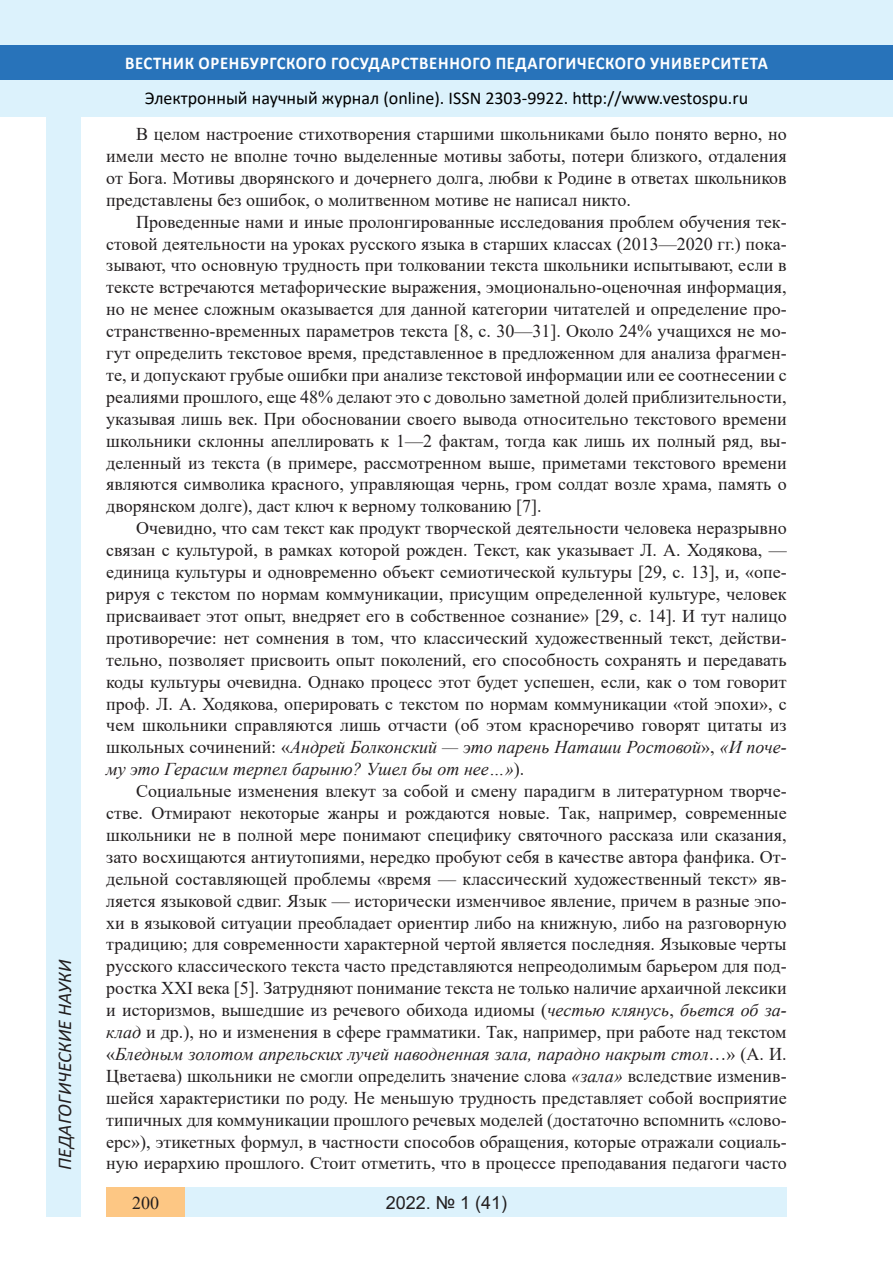
<style>
.page{position:relative;width:893px;height:1263px;background:#fff}
.page>*{position:absolute;margin:0;border:0;box-sizing:border-box;transform-origin:0 0}
.t1{font:italic 19.5px "Calibri";color:#231f20}
.Стиль2{font:18px/21.9px "Times New Roman";color:#231f20;text-align:justify}
.t2{font:18px "Calibri";color:#000}
.t3{font:700 18px "Calibri";letter-spacing:.04em;color:#fff;scale:.93 1}
.t4{font:18px "Arial";color:#231f20}
.t5{font:700 18px "Book Antiqua";color:#231f20}
.s1{font-style:italic}
</style>
<div class="page">
<div style="left:0;top:0;width:893px;height:116px;background:#dcf2fc"></div>
<div style="left:0;top:45px;width:893px;height:34px;background:#2873ba"></div>
<div style="left:106px;top:1188px;width:681px;height:29px;background:#dcf2fc"></div>
<div style="left:106px;top:1188px;width:79px;height:29px;background:#fdc784"></div>
<div style="left:47px;top:116px;width:34px;height:1101px;background:#dcf2fc"></div>
<p class="t1" style="left:51px;top:1179px;width:279px;rotate:-90deg">03.00.00 Б ОЛОГИЧЕСКИЕ НАУКИ</p>
<p class="t1" style="left:51px;top:1170px;width:211px;rotate:-90deg">ПЕДАГОГИЧЕСКИЕ НАУКИ</p>
<p class="t3" style="left:125px;top:50px;width:693px">ВЕСТНИК ОРЕНБУРГСКОГО ГОСУДАРСТВЕННОГО ПЕДАГОГИЧЕСКОГО УНИВЕРСИТЕТА</p>
<p class="t2" style="left:145px;top:85px;width:605px">Электронный научный журнал (online). ISSN 2303-9922. http://www.vestospu.ru</p>
<p class="t2" style="left:388px;top:85px;width:13px">O</p>
<p class="t2" style="left:583px;top:85px;width:13px">t</p>
<p class="Стиль2" style="left:106px;top:122px;width:682px;text-indent:30px">В целом настроение стихотворения старшими школьниками было понято верно, но имели место не вполне точно выделенные мотивы заботы, потери близкого, отдаления от Бога. Мотивы дворянского и дочернего долга, любви к Родине в ответах школьников представлены без ошибок, о молитвенном мотиве не написал никто.</p>
<p class="Стиль2" style="left:106px;top:210px;width:682px;text-indent:30px">Проведенные нами и иные пролонгированные исследования проблем обучения тек&shy;стовой деятельности на уроках русского языка в старших классах (2013—2020 гг.) пока&shy;зывают, что основную трудность при толковании текста школьники испытывают, если в тексте встречаются метафорические выражения, эмоционально-оценочная информация, но не менее сложным оказывается для данной категории читателей и определение про&shy;странственно-временных параметров текста [8, с. 30—31]. Около 24% учащихся не мо&shy;гут определить текстовое время, представленное в предложенном для анализа фрагмен&shy;те, и допускают грубые ошибки при анализе текстовой информации или ее соотнесении с реалиями прошлого, еще 48% делают это с довольно заметной долей приблизительности, указывая лишь век. При обосновании своего вывода относительно текстового времени школьники склонны апеллировать к 1—2 фактам, тогда как лишь их полный ряд, вы&shy;деленный из текста (в примере, рассмотренном выше, приметами текстового времени являются символика красного, управляющая чернь, гром солдат возле храма, память о дворянском долге), даст ключ к верному толкованию [7].</p>
<p class="Стиль2" style="left:106px;top:517px;width:682px;text-indent:30px">Очевидно, что сам текст как продукт творческой деятельности человека неразрывно связан с культурой, в рамках которой рожден. Текст, как указывает Л. А. Ходякова, — единица культуры и одновременно объект семиотической культуры [29, с. 13], и, «опе&shy;рируя с текстом по нормам коммуникации, присущим определенной культуре, человек присваивает этот опыт, внедряет его в собственное сознание» [29, с. 14]. И тут налицо противоречие: нет сомнения в том, что классический художественный текст, действи&shy;тельно, позволяет присвоить опыт поколений, его способность сохранять и передавать коды культуры очевидна. Однако процесс этот будет успешен, если, как о том говорит проф. Л. А. Ходякова, оперировать с текстом по нормам коммуникации «той эпохи», с чем школьники справляются лишь отчасти (об этом красноречиво говорят цитаты из школьных сочинений: «<span class="s1">Андрей Болконский — это парень Наташи Ростовой</span>», <span class="s1">«И поче&shy;му это Герасим терпел барыню? Ушел бы от нее…»</span>).</p>
<p class="Стиль2" style="left:106px;top:779px;width:682px;text-indent:30px">Социальные изменения влекут за собой и смену парадигм в литературном творче&shy;стве. Отмирают некоторые жанры и рождаются новые. Так, например, современные школьники не в полной мере понимают специфику святочного рассказа или сказания, зато восхищаются антиутопиями, нередко пробуют себя в качестве автора фанфика. От&shy;дельной составляющей проблемы «время — классический художественный текст» яв&shy;ляется языковой сдвиг. Язык — исторически изменчивое явление, причем в разные эпо&shy;хи в языковой ситуации преобладает ориентир либо на книжную, либо на разговорную традицию; для современности характерной чертой является последняя. Языковые черты русского классического текста часто представляются непреодолимым барьером для под&shy;ростка XXI века [5]. Затрудняют понимание текста не только наличие архаичной лексики и историзмов, вышедшие из речевого обихода идиомы (<span class="s1">честью клянусь</span>, <span class="s1">бьется об за&shy;клад</span> и др.), но и изменения в сфере грамматики. Так, например, при работе над текстом «<span class="s1">Бледным золотом апрельских лучей наводненная зала, парадно накрыт стол</span>…» (А. И.<br>Цветаева) школьники не смогли определить значение слова <span class="s1">«зала»</span> вследствие изменив&shy;шейся характеристики по роду. Не меньшую трудность представляет собой восприятие типичных для коммуникации прошлого речевых моделей (достаточно вспомнить «слово&shy;ерс»), этикетных формул, в частности способов обращения, которые отражали социаль&shy;ную иерархию прошлого. Стоит отметить, что в процессе преподавания педагоги часто</p>
<p class="Стиль2" style="left:132px;top:1191px;width:28px">200</p>
<p class="t5" style="left:390px;top:1190px;width:37px">2018</p>
<p class="t5" style="left:460px;top:1190px;width:45px">2 26)</p>
<p class="t4" style="left:386px;top:1190px;width:123px">2022. № 1 (41)</p>
</div>
